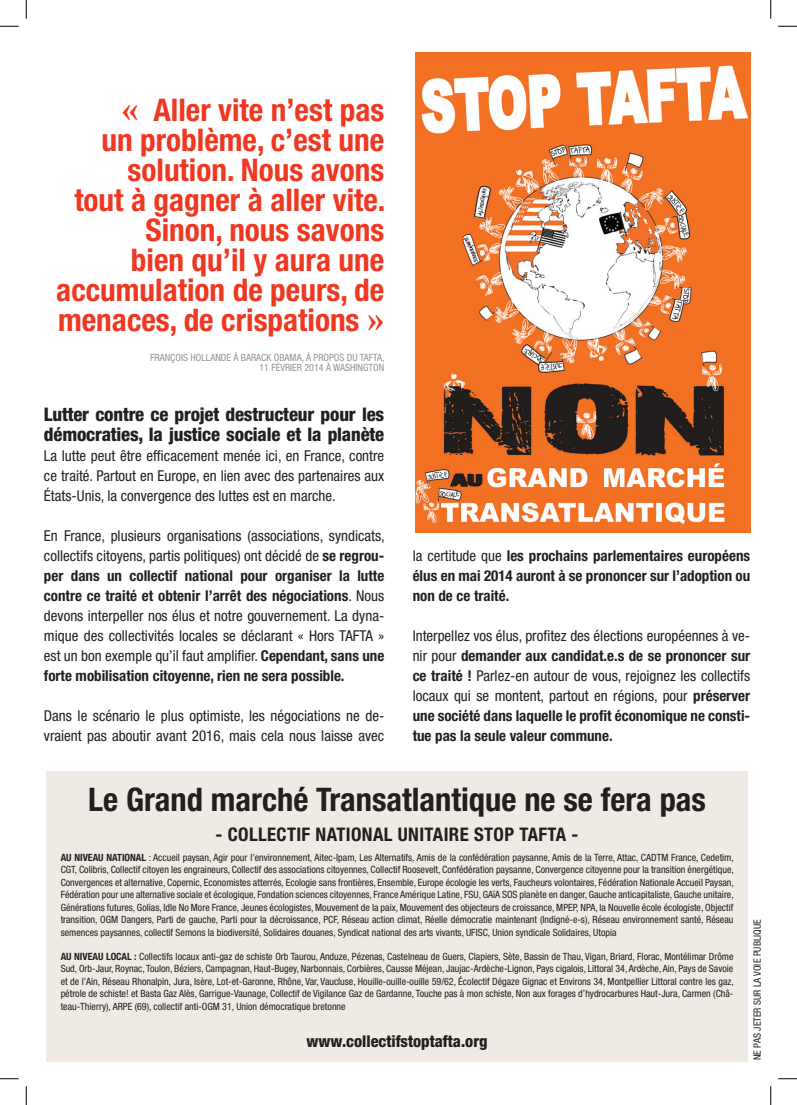
<style>
.page{position:relative;width:797px;height:1105px;background:#fff}
.page>*{position:absolute;margin:0;border:0;box-sizing:border-box;transform-origin:0 0}
.t1{font:700 condensed 32.5px "Helvetica Neue";color:#231f20}
.t2{font:700 condensed 31.25px/30px "Helvetica Neue";color:#ef3822;text-align:right}
.t3{font:800 condensed 18.75px/20px "Helvetica Neue";letter-spacing:-.01em;color:#231f20}
.t4{font:700 condensed 18.75px "Helvetica Neue";letter-spacing:.02em;color:#231f20}
.t5{font:800 condensed 16.25px "Helvetica Neue";color:#231f20}
.t6{font:condensed 15px/20px "Helvetica Neue";color:#231f20;text-align:justify}
.t7{font:700 condensed 15px/20px "Helvetica Neue";color:#231f20;text-align:justify}
.t8{font:condensed 10px/12.5px "Helvetica Neue";color:#231f20;text-align:justify}
.t9{font:condensed 10px "Helvetica Neue";color:#939598}
.s1{font-family:"Adobe Garamond Pro";font-stretch:normal;font-size:40px}
.s2{font-weight:700}
.s3{font-weight:400}
</style>
<div class="page">
<div style="left:46px;top:771px;width:701px;height:290px;background:#efeae3"></div>
<img style="left:415px;top:53px;width:335px;height:480px">
<svg style="left:0;top:25px;width:19px;height:2px"></svg>
<svg style="left:778px;top:25px;width:19px;height:2px"></svg>
<svg style="left:0;top:1078px;width:19px;height:1px"></svg>
<svg style="left:778px;top:1078px;width:19px;height:1px"></svg>
<svg style="left:25px;top:0;width:2px;height:19px"></svg>
<svg style="left:25px;top:1086px;width:2px;height:19px"></svg>
<svg style="left:770px;top:0;width:1px;height:19px"></svg>
<svg style="left:770px;top:1086px;width:1px;height:19px"></svg>
<p class="t2" style="left:122px;top:95px;width:264px"><span class="s1">«</span> Aller vite n’est pas</p>
<p class="t2" style="left:101px;top:125px;width:284px">un problème, c’est une</p>
<p class="t2" style="left:128px;top:155px;width:258px">solution. Nous avons</p>
<p class="t2" style="left:74px;top:185px;width:312px">tout à gagner à aller vite.</p>
<p class="t2" style="left:56px;top:215px;width:329px">Sinon, nous savons<br>bien qu’il y aura une accumulation de peurs, de menaces, de crispations <span class="s1">»</span></p>
<p class="t9" style="left:150px;top:352px;width:236px">FRANÇOIS HOLLANDE À BARACK OBAMA, À PROPOS DU TAFTA,</p>
<p class="t9" style="left:259px;top:362px;width:126px">11 FÉVRIER 2014 À WASHINGTON</p>
<p class="t3" style="left:44px;top:404px;width:342px">Lutter contre ce projet destructeur pour les démocraties, la justice sociale et la planète</p>
<p class="t6" style="left:44px;top:446px;width:342px">La lutte peut être efficacement menée ici, en France, contre ce traité. Partout en Europe, en lien avec des partenaires aux États-Unis, la convergence des luttes est en marche.</p>
<p class="t6" style="left:44px;top:526px;width:342px">En France, plusieurs organisations (associations, syndicats, collectifs citoyens, partis politiques) ont décidé de <span class="s2">se regrou&shy;per dans un collectif national pour organiser la lutte contre ce traité et obtenir l’arrêt des négociations</span>. Nous devons interpeller nos élus et notre gouvernement. La dyna&shy;mique des collectivités locales se déclarant « Hors TAFTA » est un bon exemple qu’il faut amplifier. <span class="s2">Cependant, sans une forte mobilisation citoyenne, rien ne sera possible.</span></p>
<p class="t6" style="left:44px;top:706px;width:342px">Dans le scénario le plus optimiste, les négociations ne de&shy;vraient pas aboutir avant 2016, mais cela nous laisse avec</p>
<p class="t7" style="left:412px;top:546px;width:339px"><span class="s3">la certitude que</span> les prochains parlementaires européens élus en mai 2014 auront à se prononcer sur l’adoption ou non de ce traité.</p>
<p class="t6" style="left:412px;top:626px;width:339px">Interpellez vos élus, profitez des élections européennes à ve&shy;nir pour <span class="s2">demander aux candidat.e.s de se prononcer sur ce traité !</span> Parlez-en autour de vous, rejoignez les collectifs locaux qui se montent, partout en régions, pour <span class="s2">préserver une société dans laquelle le profit économique ne consti&shy;tue pas la seule valeur commune.</span></p>
<p class="t1" style="left:88px;top:779px;width:619px">Le Grand marché Transatlantique ne se fera pas</p>
<p class="t4" style="left:216px;top:823px;width:364px">- COLLECTIF NATIONAL UNITAIRE STOP TAFTA -</p>
<p class="t8" style="left:61px;top:851px;width:674px"><span class="s2">AU NIVEAU NATIONAL</span> : Accueil paysan, Agir pour l’environnement, Aitec-Ipam, Les Alternatifs, Amis de la confédération paysanne, Amis de la Terre, Attac, CADTM France, Cedetim, CGT, Colibris, Collectif citoyen les engraineurs, Collectif des associations citoyennes, Collectif Roosevelt, Confédération paysanne, Convergence citoyenne pour la transition énergétique, Convergences et alternative, Copernic, Economistes atterrés, Ecologie sans frontières, Ensemble, Europe écologie les verts, Faucheurs volontaires, Fédération Nationale Accueil Paysan, Fédération pour une alternative sociale et écologique, Fondation sciences citoyennes, France Amérique Latine, FSU, GAïA SOS planète en danger, Gauche anticapitaliste, Gauche unitaire, Générations futures, Golias, Idle No More France, Jeunes écologistes, Mouvement de la paix, Mouvement des objecteurs de croissance, MPEP, NPA, la Nouvelle école écologiste, Objectif transition, OGM Dangers, Parti de gauche, Parti pour la décroissance, PCF, Réseau action climat, Réelle démocratie maintenant (Indigné-e-s), Réseau environnement santé, Réseau semences paysannes, collectif Semons la biodiversité, Solidaires douanes, Syndicat national des arts vivants, UFISC, Union syndicale Solidaires, Utopia</p>
<p class="t8" style="left:61px;top:950px;width:674px"><span class="s2">AU NIVEAU LOCAL :</span> Collectifs locaux anti-gaz de schiste Orb Taurou, Anduze, Pézenas, Castelneau de Guers, Clapiers, Sète, Bassin de Thau, Vigan, Briard, Florac, Montélimar Drôme Sud, Orb-Jaur, Roynac, Toulon, Béziers, Campagnan, Haut-Bugey, Narbonnais, Corbières, Causse Méjean, Jaujac-Ardèche-Lignon, Pays cigalois, Littoral 34, Ardèche, Ain, Pays de Savoie et de l’Ain, Réseau Rhonalpin, Jura, Isère, Lot-et-Garonne, Rhône, Var, Vaucluse, Houille-ouille-ouille 59/62, Écolectif Dégaze Gignac et Environs 34, Montpellier Littoral contre les gaz, pétrole de schiste! et Basta Gaz Alès, Garrigue-Vaunage, Collectif de Vigilance Gaz de Gardanne, Touche pas à mon schiste, Non aux forages d’hydrocarbures Haut-Jura, Carmen (Châ&shy;teau-Thierry), ARPE (69), collectif anti-OGM 31, Union démocratique bretonne</p>
<p class="t5" style="left:306px;top:1031px;width:183px">www.collectifstoptafta.org</p>
<p class="t8" style="left:751px;top:1060px;width:142px;rotate:-90deg">NE PAS JETER SUR LA VOIE PUBLIQUE</p>
</div>
